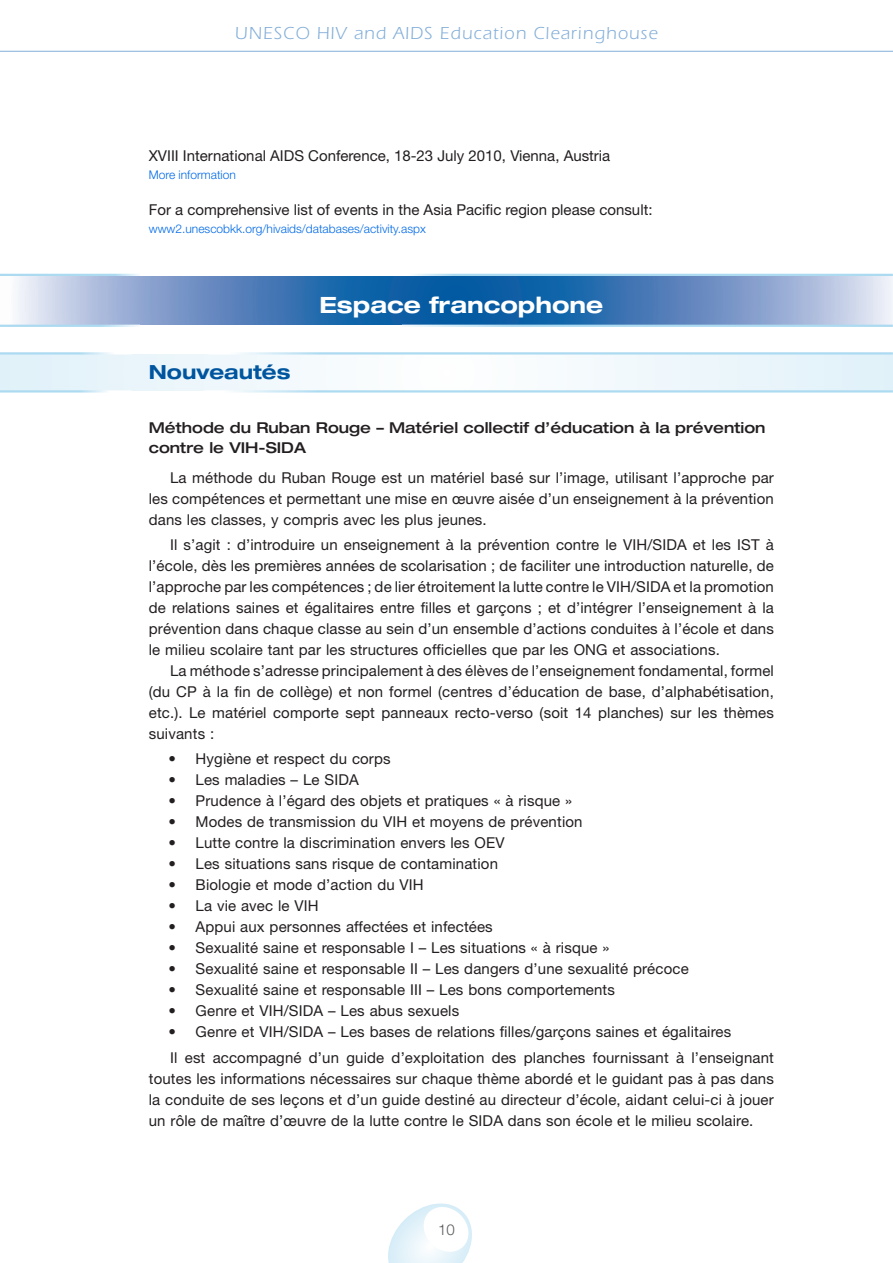
<style>
.page{position:relative;width:893px;height:1263px;background:#fff}
.page>*{position:absolute;margin:0;border:0;box-sizing:border-box;transform-origin:0 0}
.Titre{font:700 expanded 22.5px "Helvetica Neue LT";color:#fff}
.Titre-2{font:700 expanded 19.5px "Helvetica Neue LT";color:#0159a1}
.t1{font:18px "ITC Eras LT";letter-spacing:.06em;color:#83aed8}
.Texte{font:15px/21px "Helvetica Neue LT";letter-spacing:.01em;color:#231f20;text-align:justify}
.Pupuce{font:15px "Helvetica Neue LT";letter-spacing:.01em;color:#231f20}
.Texte_Events{font:15px "Helvetica Neue LT";color:#231f20}
.Sous-Titre{font:500 expanded 15px/20.2px "Helvetica Neue LT";color:#231f20}
.t2{font:300 15px "Helvetica Neue LT";color:#57585a}
.More_information{font:300 12px "Helvetica Neue LT";color:#006ae7}
</style>
<div class="page">
<svg style="left:388px;top:1203px;width:84px;height:60px"></svg>
<hr style="left:0;top:51px;width:893px;height:1px;background:#83aed8">
<svg style="left:0;top:276px;width:893px;height:49px;background:#628fc2"></svg>
<svg style="left:0;top:354px;width:892px;height:36px"></svg>
<p class="t1" style="left:235px;top:23px;width:424px">UNESCO HIV and AIDS Education Clearinghouse</p>
<p class="Texte_Events" style="left:149px;top:146px;width:463px">XVIII International AIDS Conference, 18-23 July 2010, Vienna, Austria</p>
<p class="More_information" style="left:149px;top:168px;width:89px">More information</p>
<p class="Texte_Events" style="left:149px;top:200px;width:505px">For a comprehensive list of events in the Asia Pacific region please consult:</p>
<p class="More_information" style="left:149px;top:222px;width:278px">www2.unescobkk.org/hivaids/databases/activity.aspx</p>
<p class="Titre-2" style="left:149px;top:360px;width:143px">Nouveautés</p>
<p class="Titre" style="left:319px;top:291px;width:285px">Espace francophone</p>
<p class="Sous-Titre" style="left:149px;top:417px;width:618px">Méthode du Ruban Rouge – Matériel collectif d’éducation à la prévention contre le VIH-SIDA</p>
<p class="Texte" style="left:149px;top:467px;width:627px;text-indent:21px">La méthode du Ruban Rouge est un matériel basé sur l’image, utilisant l’approche par les compétences et permettant une mise en œuvre aisée d’un enseignement à la prévention dans les classes, y compris avec les plus jeunes.</p>
<p class="Texte" style="left:149px;top:534px;width:627px;text-indent:21px">Il s’agit : d’introduire un enseignement à la prévention contre le VIH/SIDA et les IST à l’école, dès les premières années de scolarisation ; de faciliter une introduction naturelle, de l’approche par les compétences ; de lier étroitement la lutte contre le VIH/SIDA et la promotion de relations saines et égalitaires entre filles et garçons ; et d’intégrer l’enseignement à la prévention dans chaque classe au sein d’un ensemble d’actions conduites à l’école et dans le milieu scolaire tant par les structures officielles que par les ONG et associations.</p>
<p class="Texte" style="left:149px;top:660px;width:627px;text-indent:21px">La méthode s’adresse principalement à des élèves de l’enseignement fondamental, formel (du CP à la fin de collège) et non formel (centres d’éducation de base, d’alphabétisation, etc.). Le matériel comporte sept panneaux recto-verso (soit 14 planches) sur les thèmes suivants :</p>
<p class="Pupuce" style="left:169px;top:750px;width:224px">• Hygiène et respect du corps</p>
<p class="Pupuce" style="left:169px;top:771px;width:192px">• Les maladies – Le SIDA</p>
<p class="Pupuce" style="left:169px;top:792px;width:405px">• Prudence à l’égard des objets et pratiques « à risque »</p>
<p class="Pupuce" style="left:169px;top:813px;width:415px">• Modes de transmission du VIH et moyens de prévention</p>
<p class="Pupuce" style="left:169px;top:834px;width:337px">• Lutte contre la discrimination envers les OEV</p>
<p class="Pupuce" style="left:169px;top:855px;width:331px">• Les situations sans risque de contamination</p>
<p class="Pupuce" style="left:169px;top:876px;width:257px">• Biologie et mode d’action du VIH</p>
<p class="Pupuce" style="left:169px;top:897px;width:152px">• La vie avec le VIH</p>
<p class="Pupuce" style="left:169px;top:918px;width:326px">• Appui aux personnes affectées et infectées</p>
<p class="Pupuce" style="left:169px;top:939px;width:442px">• Sexualité saine et responsable I – Les situations « à risque »</p>
<p class="Pupuce" style="left:169px;top:960px;width:522px">• Sexualité saine et responsable II – Les dangers d’une sexualité précoce</p>
<p class="Pupuce" style="left:169px;top:981px;width:448px">• Sexualité saine et responsable III – Les bons comportements</p>
<p class="Pupuce" style="left:169px;top:1002px;width:292px">• Genre et VIH/SIDA – Les abus sexuels</p>
<p class="Pupuce" style="left:169px;top:1023px;width:564px">• Genre et VIH/SIDA – Les bases de relations filles/garçons saines et égalitaires</p>
<p class="Texte" style="left:149px;top:1046px;width:627px;text-indent:21px">Il est accompagné d’un guide d’exploitation des planches fournissant à l’enseignant toutes les informations nécessaires sur chaque thème abordé et le guidant pas à pas dans la conduite de ses leçons et d’un guide destiné au directeur d’école, aidant celui-ci à jouer un rôle de maître d’œuvre de la lutte contre le SIDA dans son école et le milieu scolaire.</p>
<p class="t2" style="left:438px;top:1220px;width:18px">10</p>
</div>
